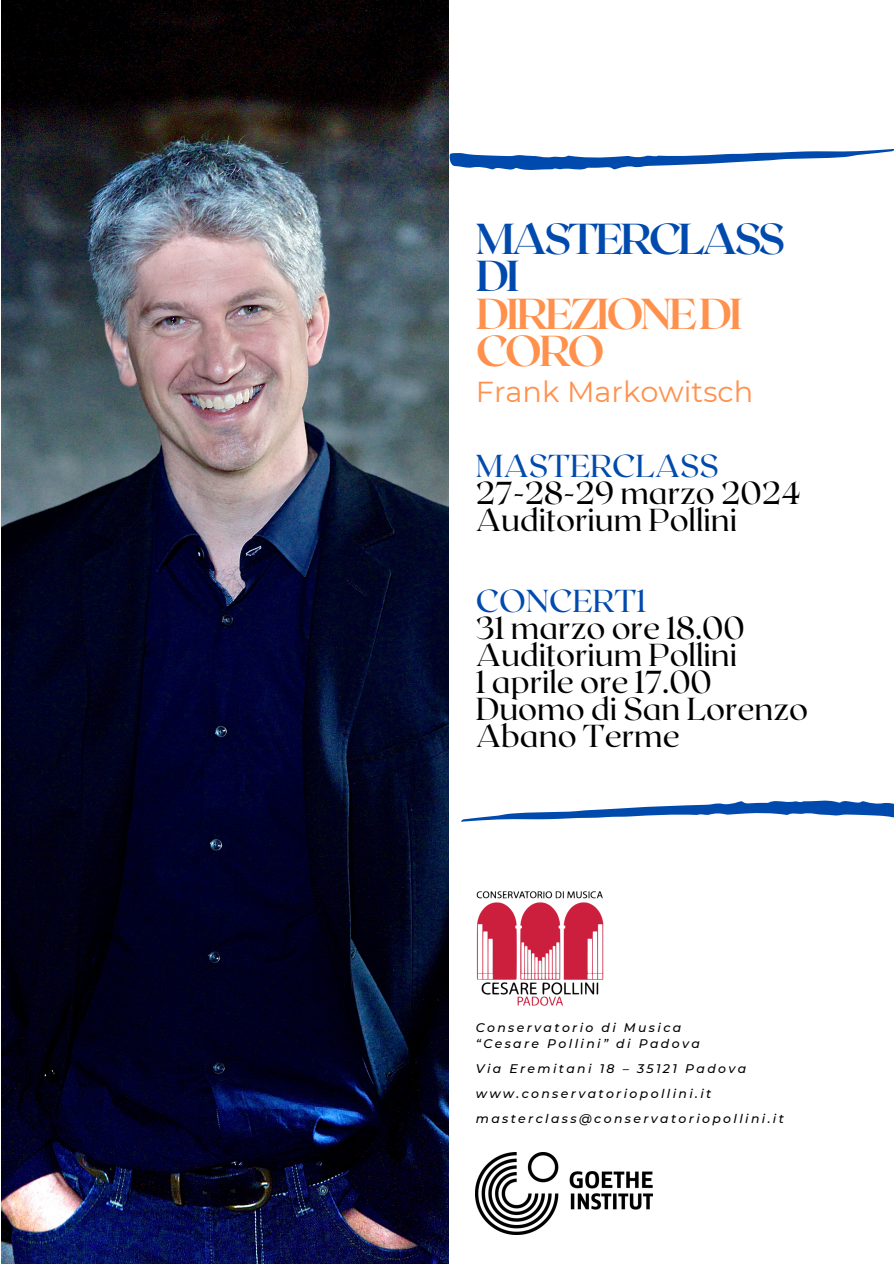
<style>
.page{position:relative;width:894px;height:1264px;background:#fff}
.page>*{position:absolute;margin:0;border:0;box-sizing:border-box;transform-origin:0 0}
.t1{font:700 43.2px/37.2px "Roxborough CF";letter-spacing:-.075em;color:#ff914d}
.t2{font:31.65px/27px "Roxborough CF";color:#000}
.t3{font:28.8px "Montserrat";color:#ff914d}
.t4{font:italic 500 12.45px "Montserrat";letter-spacing:.19em;color:#000}
.s1{color:#004aad}
</style>
<div class="page">
<img style="left:2px;top:0;width:446px;height:1263px">
<img style="left:476px;top:891px;width:128px;height:115px">
<svg style="left:461px;top:800px;width:432px;height:21px"></svg>
<svg style="left:449px;top:149px;width:444px;height:21px"></svg>
<img style="left:475px;top:1152px;width:177px;height:82px">
<h2 class="t1" style="left:475px;top:218px;width:311px"><span class="s1">MASTERCLASS<br>DI<br></span>DIREZIONEDI<br>CORO</h2>
<p class="t3" style="left:475px;top:374px;width:279px">Frank Markowitsch</p>
<p class="t2" style="left:475px;top:451px;width:326px"><span class="s1">MASTERCLASS<br></span>27-28-29 marzo 2024<br>Auditorium Pollini</p>
<p class="t2" style="left:475px;top:586px;width:333px"><span class="s1">CONCERT1<br></span>31 marzo ore 18.00<br>Auditorium Pollini<br>1 aprile ore 17.00<br>Duomo di San Lorenzo<br>Abano Terme</p>
<h2 class="t4" style="left:475px;top:1019px;width:207px">Conservatorio di Musica</h2>
<h2 class="t4" style="left:475px;top:1036px;width:225px">“Cesare Pollini” di Padova</h2>
<p class="t4" style="left:475px;top:1061px;width:272px">Via Eremitani 18 – 35121 Padova</p>
<p class="t4" style="left:475px;top:1086px;width:237px">www.conservatoriopollini.it</p>
<p class="t4" style="left:475px;top:1111px;width:309px">masterclass@conservatoriopollini.it</p>
</div>
